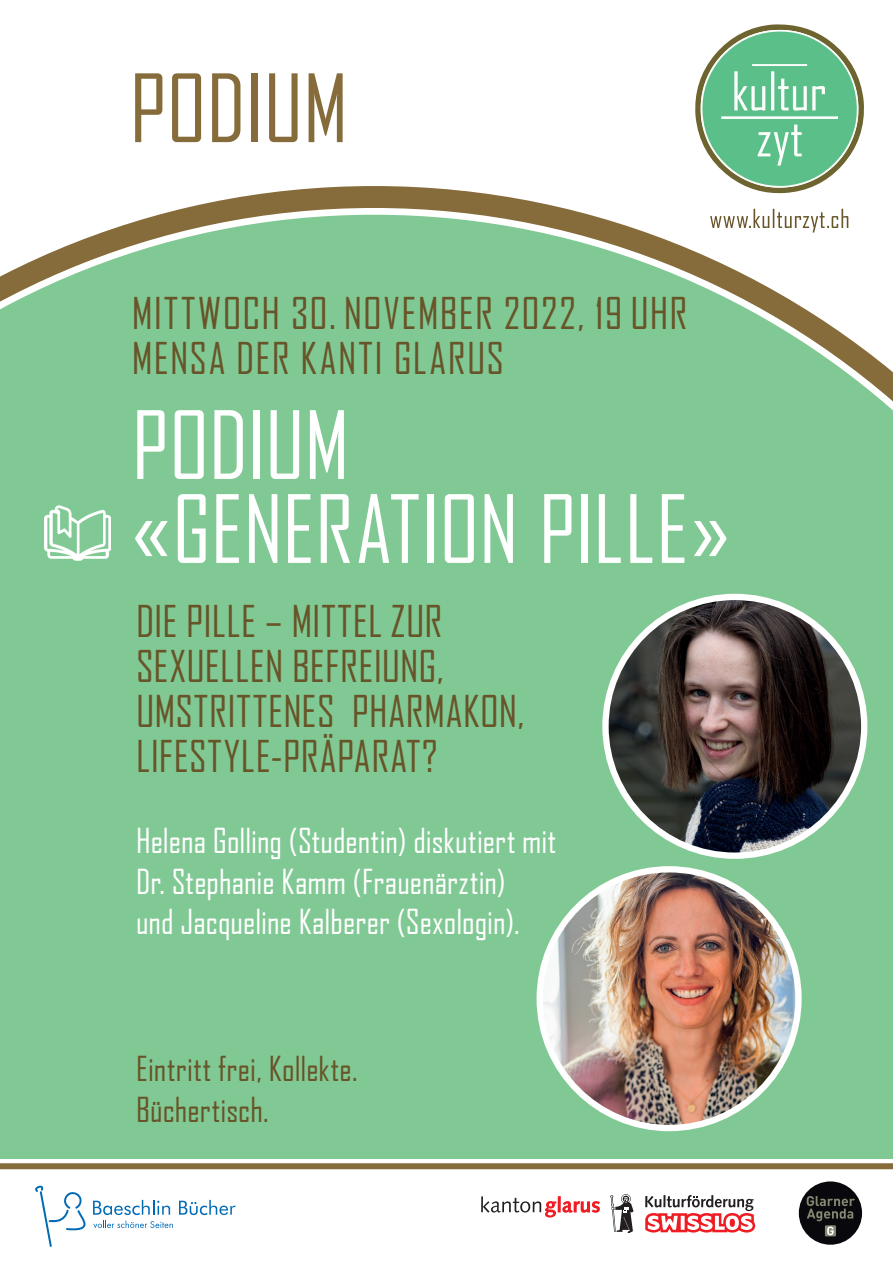
<style>
.page{position:relative;width:893px;height:1263px;background:#fff}
.page>*{position:absolute;margin:0;border:0;box-sizing:border-box;transform-origin:0 0}
.t1{font:90px/84px "Agency FB";letter-spacing:-.005em;color:#fff}
.t2{font:90px "Agency FB";color:#876c3b}
.t3{font:42px/45px "Agency FB";letter-spacing:.02em;color:#675428}
.t4{font:33px/40.5px "Agency FB";color:#fff}
.t5{font:33px/40.5px "Agency FB";letter-spacing:.005em;color:#675428}
</style>
<div class="page">
<svg style="left:185px;top:186px;width:598px;height:22px"></svg>
<div style="left:0;top:208px;width:893px;height:951px;background:#81c994"></div>
<div style="left:0;top:1163px;width:893px;height:6px;background:#876c3b"></div>
<img style="left:44px;top:503px;width:66px;height:59px">
<svg style="left:710px;top:209px;width:138px;height:23px"></svg>
<svg style="left:645px;top:1195px;width:110px;height:37px"></svg>
<svg style="left:481px;top:1196px;width:75px;height:21px"></svg>
<hr style="left:558px;top:1196px;width:3px;height:16px;background:#ee1d23">
<svg style="left:562px;top:1201px;width:38px;height:12px"></svg>
<div style="left:622px;top:1194px;width:8px;height:9px;background:#898788;border-radius:50%"></div>
<svg style="left:610px;top:1195px;width:23px;height:38px"></svg>
<div style="left:799px;top:1181px;width:63px;height:64px;background:#08080d;border-radius:50%"></div>
<svg style="left:807px;top:1196px;width:48px;height:39px"></svg>
<img style="left:540px;top:869px;width:258px;height:259px;border-radius:129px">
<div style="left:537px;top:866px;width:265px;height:265px;border:6px solid #fff;border-radius:50%"></div>
<img style="left:605px;top:597px;width:259px;height:259px;border-radius:129px">
<div style="left:602px;top:594px;width:265px;height:265px;border:6px solid #fff;border-radius:50%"></div>
<svg style="left:695px;top:24px;width:169px;height:169px"></svg>
<svg style="left:93px;top:1221px;width:80px;height:7px"></svg>
<svg style="left:35px;top:1186px;width:51px;height:61px"></svg>
<svg style="left:93px;top:1200px;width:77px;height:15px"></svg>
<svg style="left:179px;top:1200px;width:57px;height:15px"></svg>
<h1 class="t2" style="left:130px;top:54px;width:220px">PODIUM</h1>
<p class="t3" style="left:132px;top:290px;width:557px">MITTWOCH 30. NOVEMBER 2022, 19 UHR<br>MENSA DER KANTI GLARUS</p>
<h1 class="t1" style="left:132px;top:402px;width:599px">PODIUM «GENERATION PILLE»</h1>
<p class="t3" style="left:136px;top:598px;width:390px">DIE PILLE – MITTEL ZUR<br>SEXUELLEN BEFREIUNG,<br>UMSTRITTENES PHARMAKON,<br>LIFESTYLE-PRÄPARAT?</p>
<p class="t4" style="left:136px;top:820px;width:422px">Helena Golling (Studentin) diskutiert mit<br>Dr. Stephanie Kamm (Frauenärztin)<br>und Jacqueline Kalberer (Sexologin).</p>
<p class="t5" style="left:136px;top:1048px;width:223px">Eintritt frei, Kollekte.<br>Büchertisch.</p>
</div>
